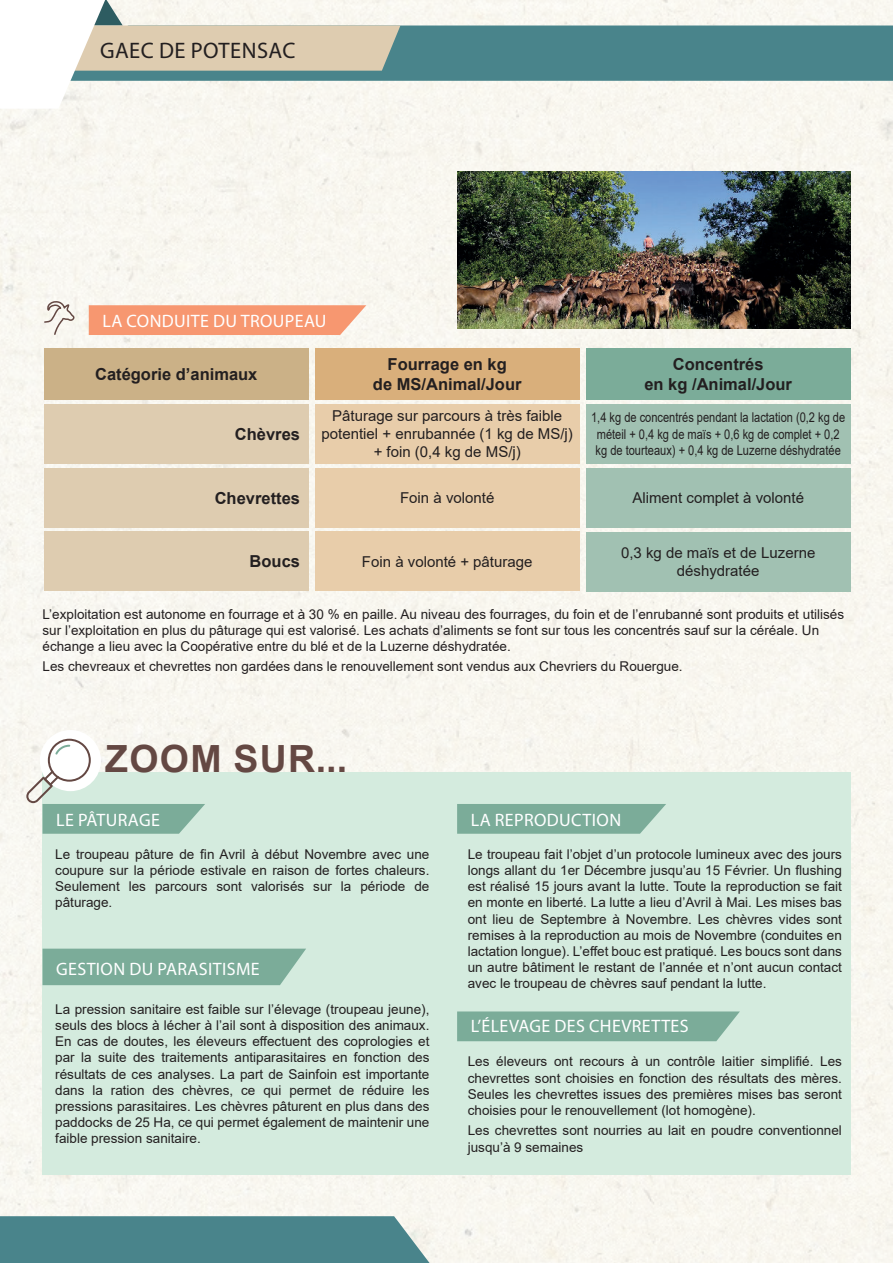
<style>
.page{position:relative;width:893px;height:1263px;background:#f9f7f0}
.page>*{position:absolute;margin:0;border:0;box-sizing:border-box;transform-origin:0 0}
.t1{font:700 37.5px "Arial";letter-spacing:.035em;color:#644843}
.t2{font:22.5px "Myriad Pro";letter-spacing:.02em;color:#231f20}
.t3{font:18px "Myriad Pro";letter-spacing:.02em;color:#fff}
.t4{font:700 16.5px/19.8px "Arial";color:#231f20;text-align:center}
.t5{font:15px/18px "Arial";color:#231f20;text-align:center}
.t6{font:13.5px/16.2px "Arial";color:#231f20;text-align:justify}
.t7{font:13.5px/16.5px "Arial";color:#231f20;text-align:center;scale:.82 1}
</style>
<div class="page">
<div style="left:400px;top:26px;width:493px;height:55px;background:#49848b"></div>
<svg style="left:0;top:0;width:400px;height:109px"></svg>
<div style="left:0;top:1216px;width:430px;height:47px;background:#49848b"></div>
<div style="left:43px;top:772px;width:808px;height:403px;background:#d4ebde"></div>
<svg style="left:43px;top:300px;width:32px;height:36px"></svg>
<svg style="left:457px;top:804px;width:209px;height:30px;background:#81b09d"></svg>
<div style="left:43px;top:949px;width:263px;height:36px;background:#7bac99"></div>
<div style="left:40px;top:730px;width:61px;height:61px;background:#fff;border-radius:50%"></div>
<svg style="left:457px;top:1011px;width:283px;height:30px;background:#80af9c"></svg>
<svg style="left:89px;top:305px;width:277px;height:30px;background:#f79c76"></svg>
<div style="left:44px;top:349px;width:265px;height:51px;background:#cbb187"></div>
<div style="left:315px;top:349px;width:264px;height:51px;background:#d9af7b"></div>
<div style="left:586px;top:349px;width:264px;height:51px;background:#7bac99"></div>
<div style="left:44px;top:404px;width:265px;height:59px;background:#deccb0"></div>
<div style="left:44px;top:468px;width:265px;height:59px;background:#deccb0"></div>
<div style="left:44px;top:531px;width:265px;height:60px;background:#deccb0"></div>
<div style="left:315px;top:404px;width:264px;height:59px;background:#e8cdaa"></div>
<div style="left:315px;top:468px;width:264px;height:59px;background:#e8cdaa"></div>
<div style="left:315px;top:531px;width:264px;height:60px;background:#e8cdaa"></div>
<div style="left:586px;top:404px;width:264px;height:59px;background:#a1c1b2"></div>
<div style="left:586px;top:468px;width:264px;height:59px;background:#a1c1b2"></div>
<div style="left:586px;top:531px;width:264px;height:60px;background:#a1c1b2"></div>
<img style="left:457px;top:171px;width:393px;height:157px">
<svg style="left:26px;top:739px;width:179px;height:95px"></svg>
<h2 class="t2" style="left:100px;top:39px;width:197px">GAEC DE POTENSAC</h2>
<h3 class="t3" style="left:102px;top:312px;width:226px">LA CONDUITE DU TROUPEAU</h3>
<p class="t4" style="left:95px;top:366px;width:164px">Catégorie d’animaux</p>
<p class="t4" style="left:373px;top:356px;width:150px">Fourrage en kg<br>de MS/Animal/Jour</p>
<p class="t4" style="left:644px;top:356px;width:149px">Concentrés<br>en kg /Animal/Jour</p>
<p class="t4" style="left:235px;top:426px;width:67px">Chèvres</p>
<p class="t5" style="left:322px;top:408px;width:253px">Pâturage sur parcours à très faible potentiel + enrubannée (1 kg de MS/j) + foin (0,4 kg de MS/j)</p>
<p class="t5" style="left:400px;top:490px;width:96px">Foin à volonté</p>
<p class="t7" style="left:591px;top:410px;width:311px">1,4 kg de concentrés pendant la lactation (0,2 kg de méteil + 0,4 kg de maïs + 0,6 kg de complet + 0,2 kg de tourteaux) + 0,4 kg de Luzerne déshydratée</p>
<p class="t5" style="left:632px;top:490px;width:173px">Aliment complet à volonté</p>
<p class="t4" style="left:215px;top:489px;width:87px">Chevrettes</p>
<p class="t5" style="left:621px;top:545px;width:196px">0,3 kg de maïs et de Luzerne déshydratée</p>
<p class="t6" style="left:43px;top:606px;width:803px;text-align:left">L’exploitation est autonome en fourrage et à 30 % en paille. Au niveau des fourrages, du foin et de l’enrubanné sont produits et utilisés sur l’exploitation en plus du pâturage qui est valorisé. Les achats d’aliments se font sur tous les concentrés sauf sur la céréale. Un échange a lieu avec la Coopérative entre du blé et de la Luzerne déshydratée.</p>
<p class="t6" style="left:43px;top:658px;width:642px">Les chevreaux et chevrettes non gardées dans le renouvellement sont vendus aux Chevriers du Rouergue.</p>
<p class="t4" style="left:250px;top:553px;width:52px">Boucs</p>
<p class="t5" style="left:362px;top:554px;width:172px">Foin à volonté + pâturage</p>
<h1 class="t1" style="left:105px;top:745px;width:243px">ZOOM SUR...</h1>
<h3 class="t3" style="left:56px;top:811px;width:105px">LE PÂTURAGE</h3>
<h3 class="t3" style="left:471px;top:811px;width:152px">LA REPRODUCTION</h3>
<p class="t6" style="left:55px;top:846px;width:376px">Le troupeau pâture de fin Avril à début Novembre avec une coupure sur la période estivale en raison de fortes chaleurs.<br>Seulement les parcours sont valorisés sur la période de pâturage.</p>
<p class="t6" style="left:468px;top:847px;width:376px">Le troupeau fait l’objet d’un protocole lumineux avec des jours longs allant du 1er Décembre jusqu’au 15 Février. Un flushing est réalisé 15 jours avant la lutte. Toute la reproduction se fait en monte en liberté. La lutte a lieu d’Avril à Mai. Les mises bas ont lieu de Septembre à Novembre. Les chèvres vides sont remises à la reproduction au mois de Novembre (conduites en lactation longue). L’effet bouc est pratiqué. Les boucs sont dans un autre bâtiment le restant de l’année et n’ont aucun contact avec le troupeau de chèvres sauf pendant la lutte.</p>
<p class="t6" style="left:55px;top:1002px;width:376px">La pression sanitaire est faible sur l’élevage (troupeau jeune), seuls des blocs à lécher à l’ail sont à disposition des animaux.<br>En cas de doutes, les éleveurs effectuent des coprologies et par la suite des traitements antiparasitaires en fonction des résultats de ces analyses. La part de Sainfoin est importante dans la ration des chèvres, ce qui permet de réduire les pressions parasitaires. Les chèvres pâturent en plus dans des paddocks de 25 Ha, ce qui permet également de maintenir une faible pression sanitaire.</p>
<h3 class="t3" style="left:56px;top:960px;width:205px">GESTION DU PARASITISME</h3>
<h3 class="t3" style="left:471px;top:1017px;width:219px">L’ÉLEVAGE DES CHEVRETTES</h3>
<p class="t6" style="left:468px;top:1053px;width:376px">Les éleveurs ont recours à un contrôle laitier simplifié. Les chevrettes sont choisies en fonction des résultats des mères.<br>Seules les chevrettes issues des premières mises bas seront choisies pour le renouvellement (lot homogène).</p>
<p class="t6" style="left:468px;top:1124px;width:376px">Les chevrettes sont nourries au lait en poudre conventionnel jusqu’à 9 semaines</p>
</div>
